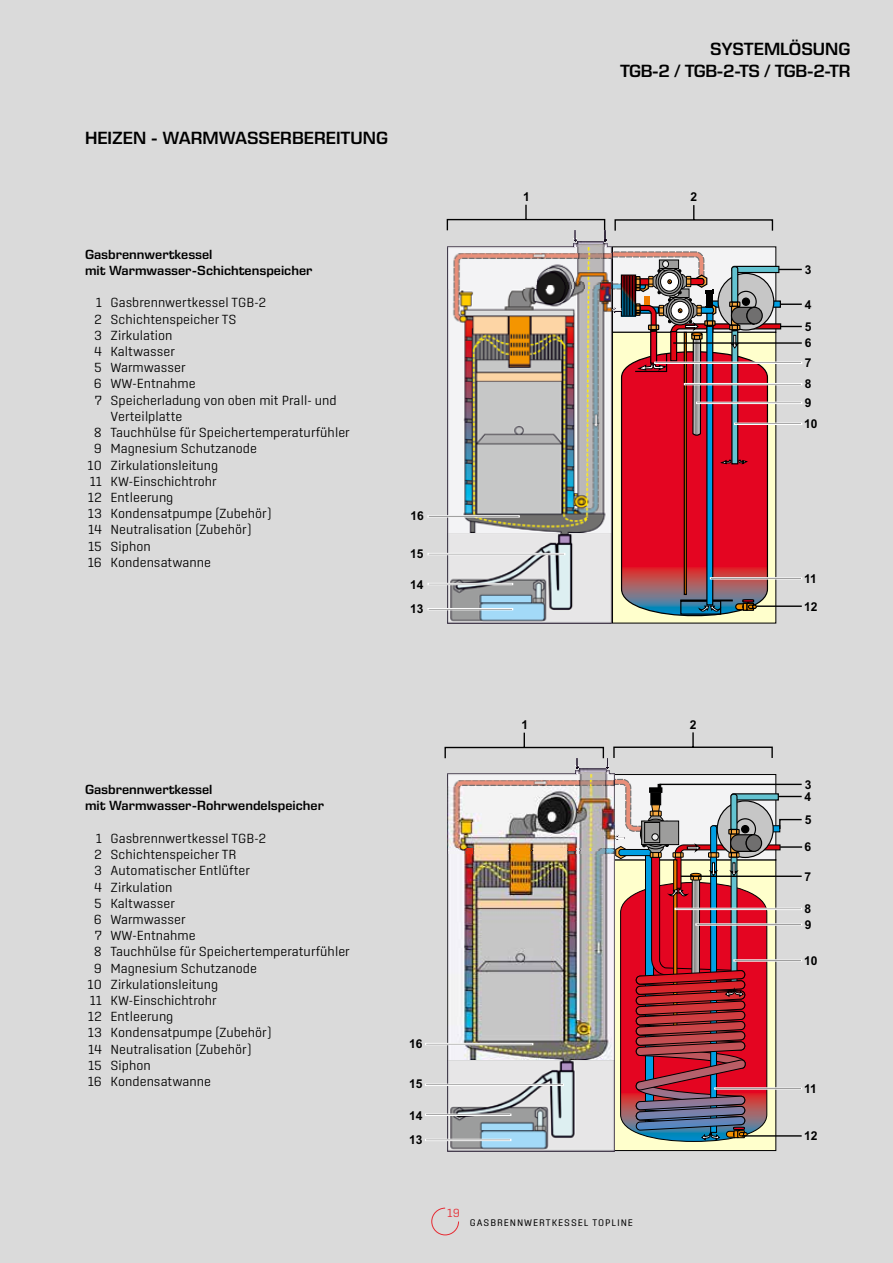
<style>
.page{position:relative;width:893px;height:1263px;background:#dadada}
.page>*{position:absolute;margin:0;border:0;box-sizing:border-box;transform-origin:0 0}
.t1{font:600 18px/21.6px "Eurostile Next LT Pro";color:#000;text-align:right}
.t2{font:300 13.5px "Center";color:#000}
.t3{font:600 13.5px/16.2px "Eurostile Next LT Pro";color:#000}
.t4{font:700 12.15px/22px "Arial";color:#000}
.t5{font:300 12px "Center";color:#e62a32}
.t6{font:9.75px "Center";letter-spacing:.095em;color:#000}
</style>
<div class="page">
<svg style="left:431px;top:1207px;width:28px;height:29px"></svg>
<svg style="left:614px;top:205px;width:189px;height:402px"></svg>
<hr style="left:710px;top:578px;width:92px;height:1px;background:#000">
<div style="left:655px;top:362px;width:147px;height:2px;background:#000;border:1px solid #fff"></div>
<div style="left:684px;top:383px;width:118px;height:2px;background:#000;border:1px solid #fff"></div>
<div style="left:696px;top:402px;width:106px;height:2px;background:#000;border:1px solid #fff"></div>
<div style="left:734px;top:423px;width:68px;height:2px;background:#000;border:1px solid #fff"></div>
<img style="left:447px;top:246px;width:165px;height:378px">
<img style="left:453px;top:251px;width:329px;height:373px">
<img style="left:574px;top:244px;width:33px;height:3px">
<img style="left:577px;top:242px;width:27px;height:2px">
<svg style="left:446px;top:204px;width:160px;height:38px"></svg>
<hr style="left:428px;top:516px;width:91px;height:1px;background:#000">
<div style="left:428px;top:553px;width:137px;height:2px;background:#000;border:1px solid #fff"></div>
<div style="left:428px;top:583px;width:85px;height:2px;background:#000;border:1px solid #fff"></div>
<div style="left:428px;top:608px;width:85px;height:2px;background:#000;border:1px solid #fff"></div>
<div style="left:611px;top:860px;width:165px;height:291px;background:#ffc;border:1px solid #000"></div>
<svg style="left:613px;top:732px;width:190px;height:405px"></svg>
<hr style="left:715px;top:1088px;width:87px;height:1px;background:#000">
<hr style="left:696px;top:924px;width:106px;height:1px;background:#000">
<div style="left:675px;top:908px;width:127px;height:2px;background:#000;border:1px solid #fff"></div>
<hr style="left:734px;top:960px;width:68px;height:1px;background:#000">
<img style="left:447px;top:774px;width:168px;height:377px">
<img style="left:451px;top:778px;width:330px;height:364px">
<img style="left:576px;top:771px;width:34px;height:3px">
<img style="left:580px;top:769px;width:26px;height:2px">
<svg style="left:444px;top:732px;width:165px;height:37px"></svg>
<div style="left:425px;top:1043px;width:108px;height:2px;background:#000;border:1px solid #fff"></div>
<hr style="left:425px;top:1084px;width:139px;height:1px;background:#000">
<hr style="left:425px;top:1114px;width:86px;height:1px;background:#000">
<div style="left:425px;top:1139px;width:86px;height:2px;background:#000;border:1px solid #fff"></div>
<h1 class="t1" style="left:85px;top:128px;width:304px">HEIZEN - WARMWASSERBEREITUNG</h1>
<p class="t3" style="left:85px;top:246px;width:229px">Gasbrennwertkessel<br>mit Warmwasser-Schichtenspeicher</p>
<p class="t2" style="left:96px;top:295px;width:172px">1 Gasbrennwertkessel TGB-2</p>
<p class="t2" style="left:94px;top:311px;width:144px">2 Schichtenspeicher TS</p>
<p class="t2" style="left:94px;top:328px;width:80px">3 Zirkulation</p>
<p class="t2" style="left:94px;top:344px;width:82px">4 Kaltwasser</p>
<p class="t2" style="left:94px;top:360px;width:93px">5 Warmwasser</p>
<p class="t2" style="left:94px;top:376px;width:103px">6 WW-Entnahme</p>
<p class="t2" style="left:95px;top:392px;width:243px">7 Speicherladung von oben mit Prall- und</p>
<p class="t2" style="left:111px;top:409px;width:73px">Verteilplatte</p>
<p class="t2" style="left:94px;top:425px;width:257px">8 Tauchhülse für Speichertemperaturfühler</p>
<p class="t2" style="left:94px;top:441px;width:164px">9 Magnesium Schutzanode</p>
<p class="t2" style="left:88px;top:457px;width:132px">10 Zirkulationsleitung</p>
<p class="t2" style="left:90px;top:473px;width:128px">11 KW-Einschichtrohr</p>
<p class="t2" style="left:88px;top:490px;width:87px">12 Entleerung</p>
<p class="t2" style="left:88px;top:506px;width:185px">13 Kondensatpumpe (Zubehör)</p>
<p class="t2" style="left:88px;top:522px;width:165px">14 Neutralisation (Zubehör)</p>
<p class="t2" style="left:88px;top:538px;width:64px">15 Siphon</p>
<p class="t2" style="left:88px;top:554px;width:125px">16 Kondensatwanne</p>
<p class="t4" style="left:410px;top:505px;width:15px">16</p>
<p class="t4" style="left:410px;top:543px;width:15px">15</p>
<p class="t4" style="left:410px;top:573px;width:15px">14</p>
<p class="t4" style="left:410px;top:598px;width:15px">13</p>
<p class="t4" style="left:523px;top:186px;width:8px">1</p>
<h1 class="t1" style="left:620px;top:38px;width:232px">SYSTEMLÖSUNG<br>TGB-2 / TGB-2-TS / TGB-2-TR</h1>
<p class="t4" style="left:691px;top:186px;width:8px">2</p>
<p class="t4" style="left:805px;top:259px;width:8px">3</p>
<p class="t4" style="left:805px;top:293px;width:8px">4<br>5</p>
<p class="t4" style="left:805px;top:333px;width:8px;line-height:19.8px">6<br>7</p>
<p class="t4" style="left:805px;top:375px;width:8px;line-height:18.8px">8<br>9</p>
<p class="t4" style="left:804px;top:413px;width:15px">10</p>
<p class="t4" style="left:804px;top:567px;width:14px">11</p>
<p class="t4" style="left:804px;top:595px;width:15px">12</p>
<p class="t3" style="left:85px;top:782px;width:240px">Gasbrennwertkessel<br>mit Warmwasser-Rohrwendelspeicher</p>
<p class="t2" style="left:96px;top:831px;width:172px">1 Gasbrennwertkessel TGB-2</p>
<p class="t2" style="left:94px;top:847px;width:144px">2 Schichtenspeicher TR</p>
<p class="t2" style="left:94px;top:863px;width:157px">3 Automatischer Entlüfter</p>
<p class="t2" style="left:94px;top:879px;width:80px">4 Zirkulation</p>
<p class="t2" style="left:94px;top:895px;width:82px">5 Kaltwasser</p>
<p class="t2" style="left:94px;top:912px;width:93px">6 Warmwasser</p>
<p class="t2" style="left:95px;top:928px;width:102px">7 WW-Entnahme</p>
<p class="t2" style="left:94px;top:944px;width:257px">8 Tauchhülse für Speichertemperaturfühler</p>
<p class="t2" style="left:94px;top:960px;width:164px">9 Magnesium Schutzanode</p>
<p class="t2" style="left:88px;top:976px;width:132px">10 Zirkulationsleitung</p>
<p class="t2" style="left:90px;top:993px;width:128px">11 KW-Einschichtrohr</p>
<p class="t2" style="left:88px;top:1009px;width:87px">12 Entleerung</p>
<p class="t2" style="left:88px;top:1025px;width:185px">13 Kondensatpumpe (Zubehör)</p>
<p class="t2" style="left:88px;top:1041px;width:165px">14 Neutralisation (Zubehör)</p>
<p class="t2" style="left:88px;top:1057px;width:64px">15 Siphon</p>
<p class="t2" style="left:88px;top:1074px;width:125px">16 Kondensatwanne</p>
<p class="t4" style="left:521px;top:714px;width:8px">1</p>
<p class="t4" style="left:690px;top:713px;width:8px">2</p>
<p class="t4" style="left:409px;top:1033px;width:15px">16</p>
<p class="t4" style="left:409px;top:1073px;width:15px">15</p>
<p class="t4" style="left:409px;top:1105px;width:15px">14</p>
<p class="t4" style="left:409px;top:1129px;width:15px">13</p>
<p class="t5" style="left:447px;top:1206px;width:14px">19</p>
<p class="t6" style="left:470px;top:1217px;width:165px">GASBRENNWERTKESSEL TOPLINE</p>
<p class="t4" style="left:805px;top:778px;width:8px;line-height:12px">3<br>4</p>
<p class="t4" style="left:805px;top:807px;width:8px;line-height:26.4px">5<br>6</p>
<p class="t4" style="left:805px;top:865px;width:8px">7</p>
<p class="t4" style="left:805px;top:901px;width:8px;line-height:15.6px">8<br>9</p>
<p class="t4" style="left:804px;top:950px;width:15px">10</p>
<p class="t4" style="left:804px;top:1078px;width:14px">11</p>
<p class="t4" style="left:804px;top:1125px;width:15px">12</p>
</div>
